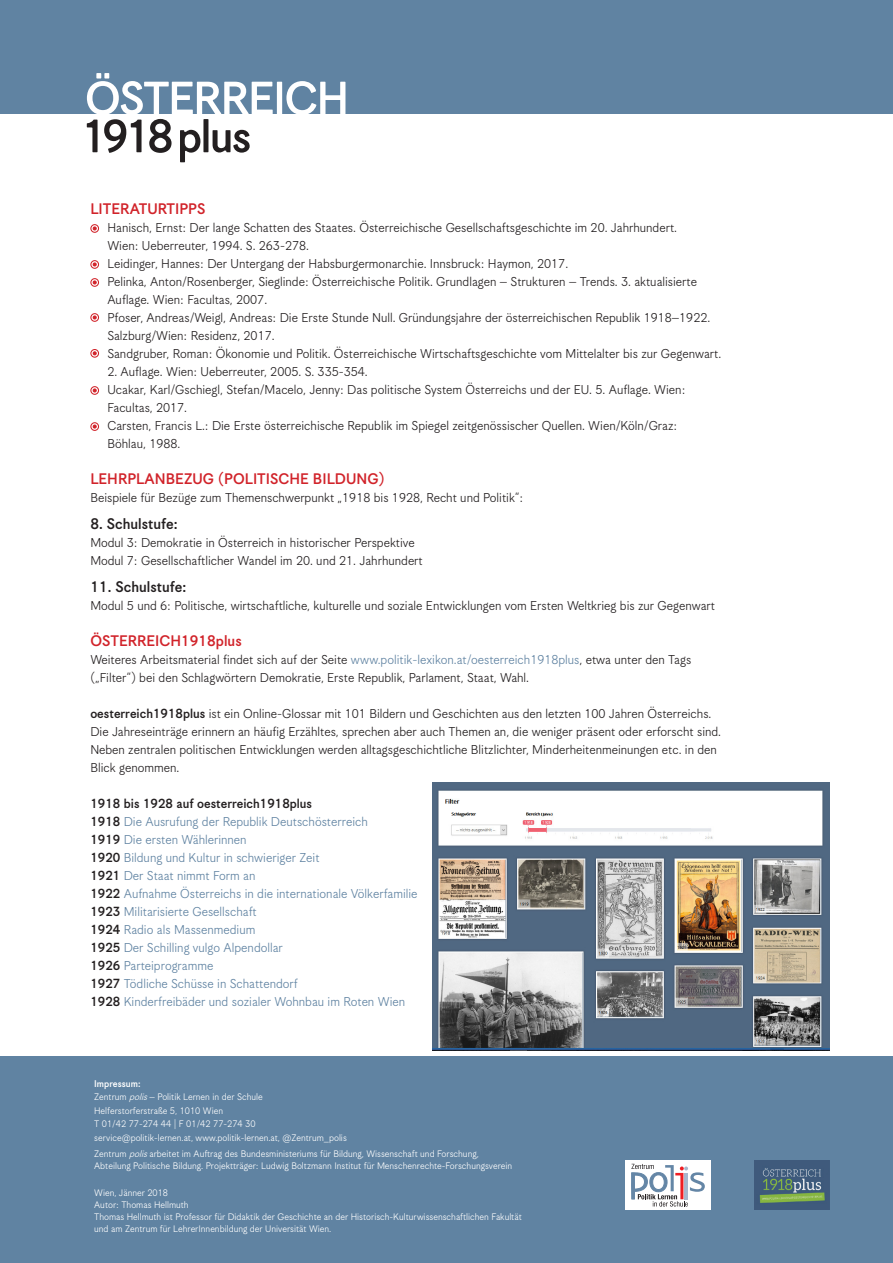
<style>
.page{position:relative;width:893px;height:1263px;background:#fff}
.page>*{position:absolute;margin:0;border:0;box-sizing:border-box;transform-origin:0 0}
.t1{font:50.4px "Korpus Grotesk D";letter-spacing:-.03em;color:#fff}
.t2{font:50.4px "Korpus Grotesk D";letter-spacing:-.07em;color:#231f20}
.t3{font:16.5px "Korpus Grotesk D";color:#d1232a}
.t4{font:16.5px "Korpus Grotesk D";color:#231f20}
.t5{font:14.25px/18px "Korpus Grotesk A";color:#231f20}
.t6{font:14.25px/18px "Korpus Grotesk A";color:#6083a2}
.t7{font:14.25px "Korpus Grotesk D";color:#231f20}
.t8{font:10.5px/12px "Korpus Grotesk A";color:#fff}
.t9{font:10.5px "Korpus Grotesk D";color:#fff}
.s1{color:#6083a2}
.s2{font-family:"Korpus Grotesk D"}
.s3{font-family:"Korpus Grotesk D";color:#231f20}
.s4{font-style:italic}
</style>
<div class="page">
<div style="left:0;top:0;width:893px;height:114px;background:#6083a2"></div>
<div style="left:0;top:1056px;width:893px;height:207px;background:#6083a2"></div>
<div style="left:625px;top:1160px;width:85px;height:50px;background:#fff"></div>
<svg style="left:631px;top:1164px;width:74px;height:42px"></svg>
<img style="left:754px;top:1160px;width:75px;height:50px">
<div style="left:90px;top:224px;width:9px;height:9px;border:1px solid #d1232a;border-radius:50%"></div>
<svg style="left:93px;top:226px;width:4px;height:4px"></svg>
<div style="left:90px;top:260px;width:9px;height:9px;border:1px solid #d1232a;border-radius:50%"></div>
<svg style="left:93px;top:262px;width:4px;height:4px"></svg>
<div style="left:90px;top:278px;width:9px;height:9px;border:1px solid #d1232a;border-radius:50%"></div>
<svg style="left:93px;top:280px;width:4px;height:4px"></svg>
<div style="left:90px;top:313px;width:9px;height:9px;border:1px solid #d1232a;border-radius:50%"></div>
<svg style="left:93px;top:315px;width:4px;height:4px"></svg>
<div style="left:90px;top:349px;width:9px;height:9px;border:1px solid #d1232a;border-radius:50%"></div>
<svg style="left:93px;top:351px;width:4px;height:4px"></svg>
<div style="left:90px;top:386px;width:9px;height:9px;border:1px solid #d1232a;border-radius:50%"></div>
<svg style="left:93px;top:388px;width:4px;height:4px"></svg>
<img style="left:433px;top:783px;width:397px;height:268px">
<div style="left:90px;top:422px;width:9px;height:9px;border:1px solid #d1232a;border-radius:50%"></div>
<svg style="left:93px;top:424px;width:4px;height:5px"></svg>
<h1 class="t1" style="left:85px;top:70px;width:266px">Österreich</h1>
<h1 class="t2" style="left:81px;top:108px;width:172px">1918plus</h1>
<p class="t3" style="left:90px;top:200px;width:116px">Literaturtipps</p>
<p class="t5" style="left:107px;top:219px;width:615px;text-indent:-17px">• Hanisch, Ernst: Der lange Schatten des Staates. Österreichische Gesellschaftsgeschichte im 20. Jahrhundert.<br>Wien: Ueberreuter, 1994. S. 263-278.<br>Leidinger, Hannes: Der Untergang der Habsburgermonarchie. Innsbruck: Haymon, 2017.<br>Pelinka, Anton/Rosenberger, Sieglinde: Österreichische Politik. Grundlagen – Strukturen – Trends. 3. aktualisierte Auflage. Wien: Facultas, 2007.<br>Pfoser, Andreas/Weigl, Andreas: Die Erste Stunde Null. Gründungsjahre der österreichischen Republik 1918–1922.<br>Salzburg/Wien: Residenz, 2017.<br>Sandgruber, Roman: Ökonomie und Politik. Österreichische Wirtschaftsgeschichte vom Mittelalter bis zur Gegenwart.</p>
<p class="t5" style="left:107px;top:363px;width:579px">2. Auflage. Wien: Ueberreuter, 2005. S. 335-354.<br>Ucakar, Karl/Gschiegl, Stefan/Macelo, Jenny: Das politische System Österreichs und der EU. 5. Auflage. Wien:<br>Facultas, 2017.<br>Carsten, Francis L.: Die Erste österreichische Republik im Spiegel zeitgenössischer Quellen. Wien/Köln/Graz:<br>Böhlau, 1988.</p>
<p class="t3" style="left:90px;top:470px;width:296px">Lehrplanbezug (Politische Bildung)</p>
<p class="t5" style="left:90px;top:489px;width:434px">Beispiele für Bezüge zum Themenschwerpunkt „1918 bis 1928, Recht und Politik“:</p>
<p class="t4" style="left:90px;top:515px;width:89px">8. Schulstufe:</p>
<p class="t5" style="left:90px;top:534px;width:334px">Modul 3: Demokratie in Österreich in historischer Perspektive<br>Modul 7: Gesellschaftlicher Wandel im 20. und 21. Jahrhundert</p>
<p class="t4" style="left:90px;top:578px;width:97px">11. Schulstufe:</p>
<p class="t5" style="left:90px;top:597px;width:626px">Modul 5 und 6: Politische, wirtschaftliche, kulturelle und soziale Entwicklungen vom Ersten Weltkrieg bis zur Gegenwart</p>
<p class="t3" style="left:90px;top:632px;width:153px">Österreich1918plus</p>
<p class="t5" style="left:90px;top:651px;width:602px">Weiteres Arbeitsmaterial findet sich auf der Seite <span class="s1">www.politik-lexikon.at/oesterreich1918plus</span>, etwa unter den Tags („Filter“) bei den Schlagwörtern Demokratie, Erste Republik, Parlament, Staat, Wahl.</p>
<p class="t5" style="left:90px;top:705px;width:632px"><span class="s2">oesterreich1918plus</span> ist ein Online-Glossar mit 101 Bildern und Geschichten aus den letzten 100 Jahren Österreichs.<br>Die Jahreseinträge erinnern an häufig Erzähltes, sprechen aber auch Themen an, die weniger präsent oder erforscht sind.<br>Neben zentralen politischen Entwicklungen werden alltagsgeschichtliche Blitzlichter, Minderheitenmeinungen etc. in den Blick genommen.</p>
<p class="t7" style="left:90px;top:796px;width:223px">1918 bis 1928 auf oesterreich1918plus</p>
<p class="t6" style="left:90px;top:813px;width:329px"><span class="s3">1918</span> Die Ausrufung der Republik Deutschösterreich<br><span class="s3">1919</span> Die ersten Wählerinnen<br><span class="s3">1920</span> Bildung und Kultur in schwieriger Zeit<br><span class="s3">1921</span> Der Staat nimmt Form an<br><span class="s3">1922</span> Aufnahme Österreichs in die internationale Völkerfamilie <span class="s3">1923</span> Militarisierte Gesellschaft<br><span class="s3">1924</span> Radio als Massenmedium<br><span class="s3">1925</span> Der Schilling vulgo Alpendollar<br><span class="s3">1926</span> Parteiprogramme<br><span class="s3">1927</span> Tödliche Schüsse in Schattendorf<br><span class="s3">1928</span> Kinderfreibäder und sozialer Wohnbau im Roten Wien</p>
<p class="t9" style="left:94px;top:1078px;width:48px">Impressum:</p>
<p class="t8" style="left:94px;top:1090px;width:254px;line-height:13.5px">Zentrum <span class="s4">polis</span>– Politik Lernen in der Schule<br>Helferstorferstraße 5, 1010 Wien<br>T 01/42 77-274 44 | F 01/42 77-274 30 service@politik-lernen.at, www.politik-lernen.at, @Zentrum_polis</p>
<p class="t8" style="left:94px;top:1148px;width:420px">Zentrum <span class="s4">polis</span>arbeitet im Auftrag des Bundesministeriums für Bildung, Wissenschaft und Forschung,<br>Abteilung Politische Bildung. Projektträger: Ludwig Boltzmann Institut für Menschenrechte-Forschungsverein</p>
<p class="t8" style="left:94px;top:1187px;width:429px">Wien, Jänner 2018<br>Autor: Thomas Hellmuth<br>Thomas Hellmuth ist Professor für Didaktik der Geschichte an der Historisch-Kulturwissenschaftlichen Fakultät und am Zentrum für LehrerInnenbildung der Universität Wien.</p>
</div>
